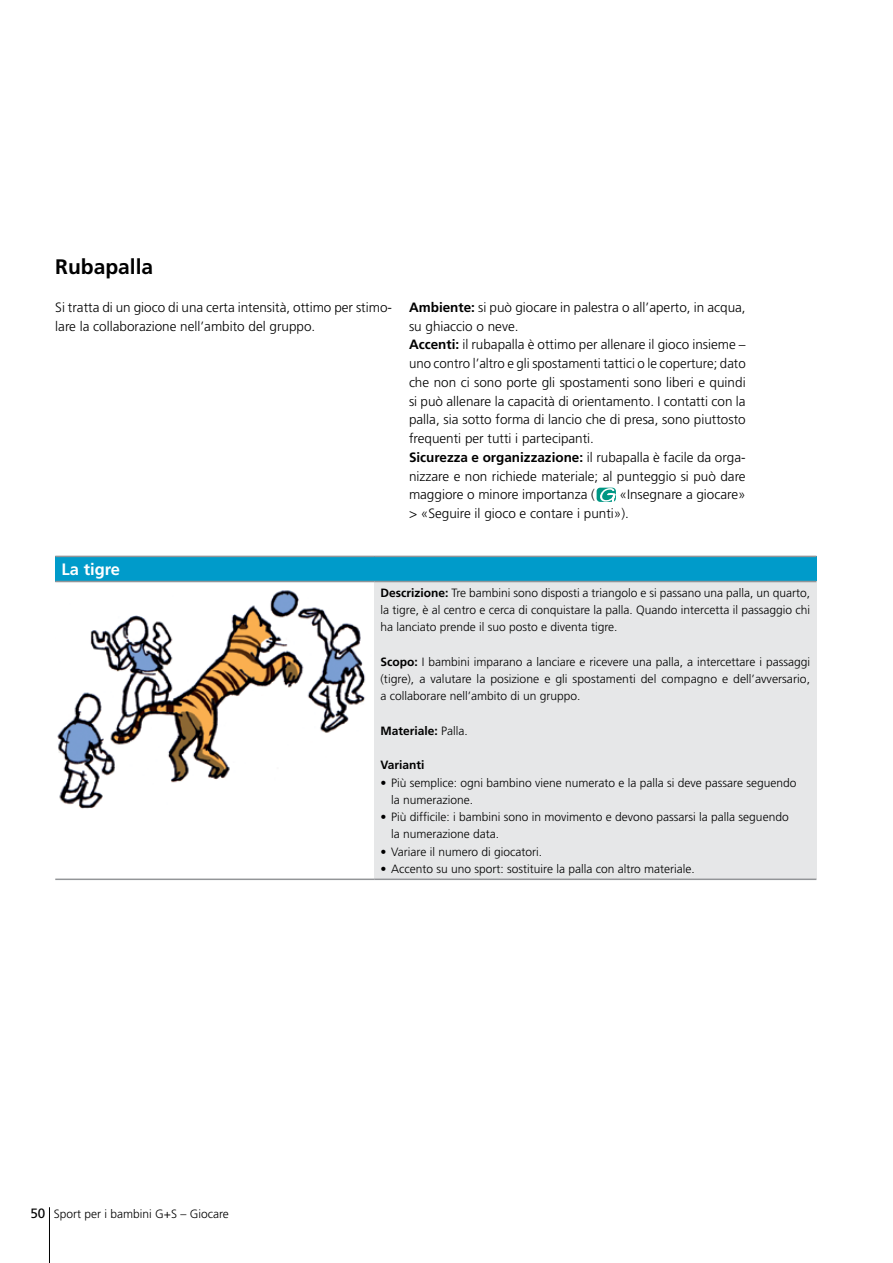
<style>
.page{position:relative;width:893px;height:1263px;background:#fff}
.page>*{position:absolute;margin:0;border:0;box-sizing:border-box;transform-origin:0 0}
.t1{font:700 21px "Frutiger LT";color:#000}
.t2{font:700 16.5px "Frutiger LT";color:#fff}
.t3{font:300 13.5px/18.8px "Frutiger LT";color:#000}
.t4{font:300 12px/17.2px "Frutiger LT";color:#000;text-align:justify}
.t5{font:700 12px "Frutiger LT";color:#000}
.s1{font-weight:700}
.s2{font-weight:400;font-size:13.5px}
.s3{font-weight:300}
</style>
<div class="page">
<hr style="left:49px;top:1207px;width:1px;height:56px;background:#000">
<svg style="left:597px;top:488px;width:19px;height:14px"></svg>
<svg style="left:598px;top:487px;width:17px;height:15px"></svg>
<div style="left:55px;top:556px;width:761px;height:25px;background:#009bca"></div>
<div style="left:374px;top:581px;width:442px;height:298px;background:#e6e7e8"></div>
<hr style="left:55px;top:556px;width:319px;height:1px;background:#939598">
<hr style="left:374px;top:556px;width:442px;height:1px;background:#939598">
<hr style="left:55px;top:581px;width:319px;height:1px;background:#939598">
<hr style="left:374px;top:581px;width:442px;height:1px;background:#939598">
<hr style="left:55px;top:878px;width:319px;height:2px;background:#939598">
<hr style="left:374px;top:878px;width:442px;height:2px;background:#939598">
<img style="left:57px;top:590px;width:309px;height:219px">
<h1 class="t1" style="left:55px;top:255px;width:100px">Rubapalla</h1>
<p class="t3" style="left:55px;top:298px;width:338px">Si tratta di un gioco di una certa intensità, ottimo per stimo&shy;lare la collaborazione nell’ambito del gruppo.</p>
<p class="t3" style="left:409px;top:298px;width:338px"><span class="s1">Ambiente:</span> si può giocare in palestra o all’aperto, in acqua, su ghiaccio o neve.<br><span class="s1">Accenti:</span> il rubapalla è ottimo per allenare il gioco insieme – uno contro l’altro e gli spostamenti tattici o le coperture; dato che non ci sono porte gli spostamenti sono liberi e quindi si può allenare la capacità di orientamento. I contatti con la palla, sia sotto forma di lancio che di presa, sono piuttosto frequenti per tutti i partecipanti.<br><span class="s1">Sicurezza e organizzazione:</span> il rubapalla è facile da orga&shy;nizzare e non richiede materiale; al punteggio si può dare maggiore o minore importanza (</p>
<p class="t3" style="left:409px;top:485px;width:338px;text-indent:211px">«Insegnare a giocare» &gt; «Seguire il gioco e contare i punti»).</p>
<h2 class="t2" style="left:62px;top:560px;width:60px">La tigre</h2>
<p class="t4" style="left:30px;top:1206px;width:200px"><span class="s2">50</span> Sport per i bambini G+S – Giocare</p>
<p class="t4" style="left:381px;top:584px;width:431px"><span class="s1">Descrizione:</span> Tre bambini sono disposti a triangolo e si passano una palla, un quarto, la tigre, è al centro e cerca di conquistare la palla. Quando intercetta il passaggio chi ha lanciato prende il suo posto e diventa tigre.</p>
<p class="t4" style="left:381px;top:653px;width:431px"><span class="s1">Scopo:</span> I bambini imparano a lanciare e ricevere una palla, a intercettare i passaggi (tigre), a valutare la posizione e gli spostamenti del compagno e dell’avversario, a collaborare nell’ambito di un gruppo.</p>
<p class="t5" style="left:381px;top:724px;width:89px">Materiale: <span class="s3">Palla.</span></p>
<p class="t5" style="left:381px;top:758px;width:46px">Varianti</p>
<p class="t4" style="left:391px;top:774px;width:407px;text-indent:-11px">• Più semplice: ogni bambino viene numerato e la palla si deve passare seguendo la numerazione.</p>
<p class="t4" style="left:391px;top:808px;width:399px;text-indent:-11px">• Più difficile: i bambini sono in movimento e devono passarsi la palla seguendo la numerazione data.</p>
<p class="t4" style="left:381px;top:843px;width:163px">• Variare il numero di giocatori.</p>
<p class="t4" style="left:381px;top:860px;width:316px">• Accento su uno sport: sostituire la palla con altro materiale.</p>
</div>
